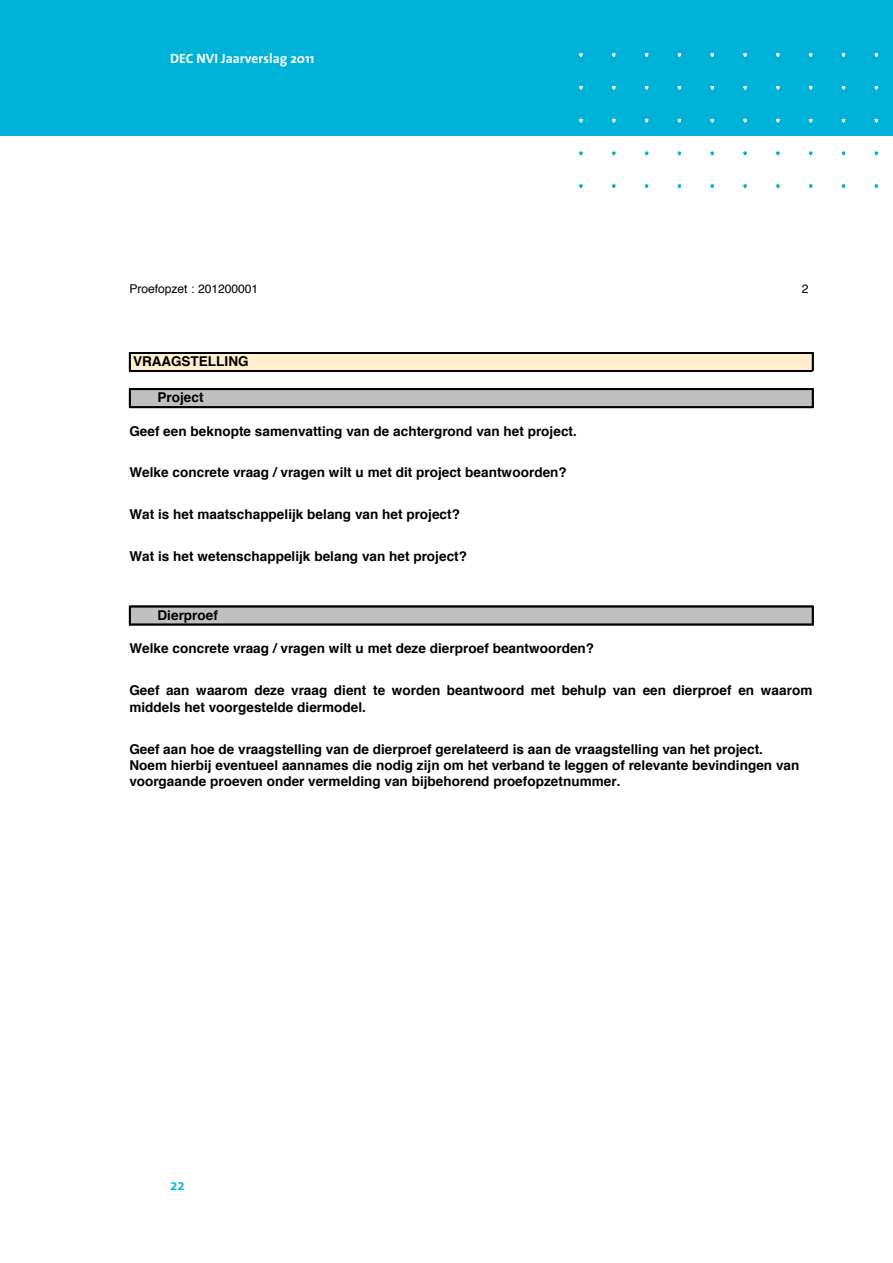
<style>
.page{position:relative;width:893px;height:1263px;background:#fff}
.page>*{position:absolute;margin:0;border:0;box-sizing:border-box;transform-origin:0 0}
.t1{font:600 15px "The Sans";color:#00b2d7}
.t2{font:700 13.5px/16.2px "Helvetica";letter-spacing:.005em;color:#000}
.t3{font:700 13.5px "The Sans";letter-spacing:.005em;color:#fff}
.t4{font:12.15px "Helvetica";letter-spacing:-.005em;color:#000}
</style>
<div class="page">
<div style="left:0;top:0;width:893px;height:136px;background:#00b2d7"></div>
<svg style="left:579px;top:53px;width:4px;height:4px"></svg>
<svg style="left:612px;top:53px;width:3px;height:4px"></svg>
<svg style="left:579px;top:86px;width:4px;height:4px"></svg>
<svg style="left:579px;top:119px;width:4px;height:3px"></svg>
<svg style="left:579px;top:152px;width:4px;height:3px"></svg>
<svg style="left:579px;top:184px;width:4px;height:4px"></svg>
<svg style="left:612px;top:184px;width:3px;height:4px"></svg>
<svg style="left:645px;top:53px;width:3px;height:4px"></svg>
<svg style="left:645px;top:86px;width:3px;height:4px"></svg>
<svg style="left:645px;top:184px;width:3px;height:4px"></svg>
<svg style="left:678px;top:53px;width:3px;height:4px"></svg>
<svg style="left:678px;top:86px;width:3px;height:4px"></svg>
<svg style="left:678px;top:184px;width:3px;height:4px"></svg>
<svg style="left:710px;top:53px;width:4px;height:4px"></svg>
<svg style="left:710px;top:86px;width:4px;height:4px"></svg>
<svg style="left:710px;top:184px;width:4px;height:4px"></svg>
<svg style="left:743px;top:53px;width:4px;height:4px"></svg>
<svg style="left:743px;top:86px;width:4px;height:4px"></svg>
<svg style="left:743px;top:119px;width:4px;height:3px"></svg>
<svg style="left:743px;top:184px;width:4px;height:4px"></svg>
<svg style="left:776px;top:53px;width:4px;height:4px"></svg>
<svg style="left:776px;top:86px;width:4px;height:4px"></svg>
<svg style="left:776px;top:119px;width:4px;height:3px"></svg>
<svg style="left:776px;top:152px;width:4px;height:3px"></svg>
<svg style="left:776px;top:184px;width:4px;height:4px"></svg>
<svg style="left:809px;top:53px;width:3px;height:4px"></svg>
<svg style="left:809px;top:184px;width:3px;height:4px"></svg>
<svg style="left:842px;top:53px;width:3px;height:4px"></svg>
<svg style="left:842px;top:86px;width:3px;height:4px"></svg>
<svg style="left:842px;top:184px;width:3px;height:4px"></svg>
<svg style="left:875px;top:53px;width:3px;height:4px"></svg>
<svg style="left:875px;top:86px;width:3px;height:4px"></svg>
<svg style="left:875px;top:184px;width:3px;height:4px"></svg>
<div style="left:129px;top:353px;width:684px;height:18px;background:#ffefce"></div>
<hr style="left:129px;top:352px;width:684px;height:1px;background:#000">
<hr style="left:129px;top:353px;width:684px;height:1px;background:#000">
<svg style="left:129px;top:354px;width:2px;height:16px"></svg>
<svg style="left:812px;top:353px;width:2px;height:18px"></svg>
<hr style="left:129px;top:370px;width:683px;height:1px;background:#000">
<hr style="left:129px;top:371px;width:683px;height:1px;background:#000">
<div style="left:129px;top:389px;width:684px;height:18px;background:#c0c0c0"></div>
<hr style="left:129px;top:388px;width:684px;height:1px;background:#000">
<hr style="left:129px;top:389px;width:684px;height:1px;background:#000">
<svg style="left:129px;top:390px;width:2px;height:16px"></svg>
<hr style="left:129px;top:407px;width:684px;height:1px;background:#000">
<hr style="left:129px;top:406px;width:684px;height:1px;background:#000">
<svg style="left:812px;top:389px;width:2px;height:19px"></svg>
<div style="left:129px;top:606px;width:684px;height:18px;background:#c0c0c0"></div>
<hr style="left:129px;top:606px;width:684px;height:1px;background:#000">
<hr style="left:129px;top:607px;width:684px;height:1px;background:#000">
<svg style="left:129px;top:608px;width:2px;height:16px"></svg>
<hr style="left:129px;top:625px;width:684px;height:1px;background:#000">
<hr style="left:129px;top:624px;width:684px;height:1px;background:#000">
<svg style="left:812px;top:606px;width:2px;height:19px"></svg>
<p class="t3" style="left:170px;top:47px;width:146px">DEC NVI Jaarverslag 2011</p>
<p class="t4" style="left:129px;top:279px;width:130px">Proefopzet : 201200001</p>
<p class="t4" style="left:802px;top:279px;width:8px">2</p>
<p class="t2" style="left:133px;top:354px;width:117px">VRAAGSTELLING</p>
<p class="t2" style="left:158px;top:390px;width:48px">Project</p>
<p class="t2" style="left:129px;top:423px;width:449px">Geef een beknopte samenvatting van de achtergrond van het project.</p>
<p class="t2" style="left:129px;top:464px;width:439px">Welke concrete vraag / vragen wilt u met dit project beantwoorden?</p>
<p class="t2" style="left:129px;top:506px;width:332px">Wat is het maatschappelijk belang van het project?</p>
<p class="t2" style="left:129px;top:548px;width:339px">Wat is het wetenschappelijk belang van het project?</p>
<p class="t2" style="left:158px;top:607px;width:62px">Dierproef</p>
<p class="t2" style="left:129px;top:641px;width:466px">Welke concrete vraag / vragen wilt u met deze dierproef beantwoorden?</p>
<p class="t2" style="left:129px;top:683px;width:684px">Geef aan waarom deze vraag dient te worden beantwoord met behulp van een dierproef en waarom middels het voorgestelde diermodel.</p>
<p class="t2" style="left:129px;top:741px;width:671px">Geef aan hoe de vraagstelling van de dierproef gerelateerd is aan de vraagstelling van het project.<br>Noem hierbij eventueel aannames die nodig zijn om het verband te leggen of relevante bevindingen van voorgaande proeven onder vermelding van bijbehorend proefopzetnummer.</p>
<p class="t1" style="left:170px;top:1172px;width:16px">22</p>
</div>
